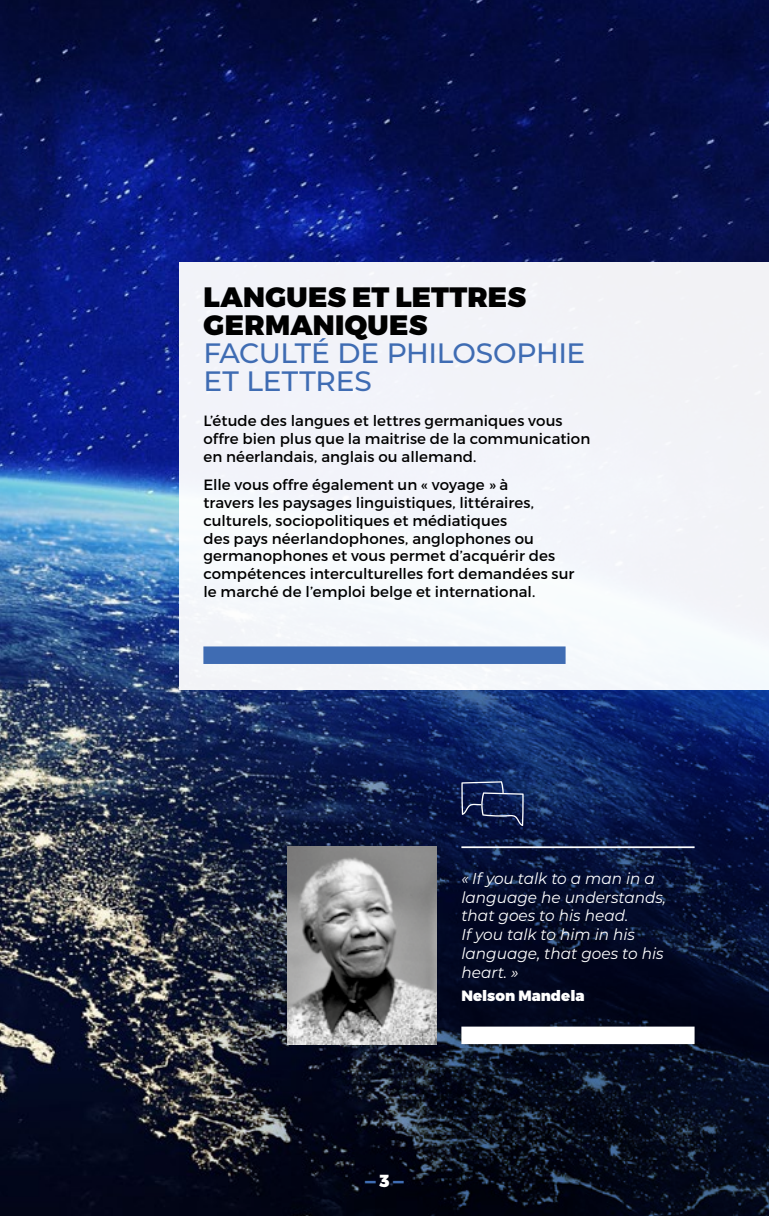
<style>
.page{position:relative;width:769px;height:1216px;background:#fff}
.page>*{position:absolute;margin:0;border:0;box-sizing:border-box;transform-origin:0 0}
.t1{font:500 28px/28px "Montserrat";letter-spacing:-.015em;color:#3f6cb3}
.t2{font:900 28px/28px "Montserrat";letter-spacing:.01em;color:#000}
.t3{font:900 17.5px "Montserrat";color:#3f6cb3}
.t4{font:italic 15.75px/18.9px "Montserrat";color:#fff}
.t5{font:14.88px/17.8px "Montserrat";letter-spacing:.005em;color:#000}
.t6{font:900 14.88px "Montserrat";color:#fff}
.s1{color:#fff}
</style>
<div class="page">
<img style="left:0;top:0;width:769px;height:1215px">
<svg style="left:179px;top:690px;width:590px;height:525px;background:#0f193a"></svg>
<div style="left:179px;top:262px;width:590px;height:428px;background:#f2f4fa"></div>
<div style="left:203px;top:646px;width:363px;height:18px;background:#3f6cb3"></div>
<div style="left:461px;top:1026px;width:233px;height:18px;background:#fff"></div>
<hr style="left:461px;top:846px;width:233px;height:2px;background:#fff">
<svg style="left:461px;top:781px;width:63px;height:45px;background:#253361"></svg>
<img style="left:287px;top:846px;width:150px;height:198px">
<h1 class="t2" style="left:204px;top:284px;width:324px">LANGUES ET LETTRES<br>GERMANIQUES</h1>
<h1 class="t1" style="left:203px;top:338px;width:383px">FACULTÉ DE PHILOSOPHIE<br>ET LETTRES</h1>
<p class="t5" style="left:203px;top:412px;width:388px">L’étude des langues et lettres germaniques vous offre bien plus que la maitrise de la communication en néerlandais, anglais ou allemand.</p>
<p class="t5" style="left:203px;top:475px;width:373px">Elle vous offre également un « voyage » à<br>travers les paysages linguistiques, littéraires, culturels, sociopolitiques et médiatiques<br>des pays néerlandophones, anglophones ou germanophones et vous permet d’acquérir des compétences interculturelles fort demandées sur le marché de l’emploi belge et international.</p>
<p class="t4" style="left:461px;top:868px;width:206px">« If you talk to a man in a language he understands, that goes to his head.<br>If you talk to him in his language, that goes to his heart. »</p>
<p class="t6" style="left:461px;top:986px;width:125px">Nelson Mandela</p>
<p class="t3" style="left:365px;top:1169px;width:40px">—<span class="s1">3</span>—</p>
</div>
